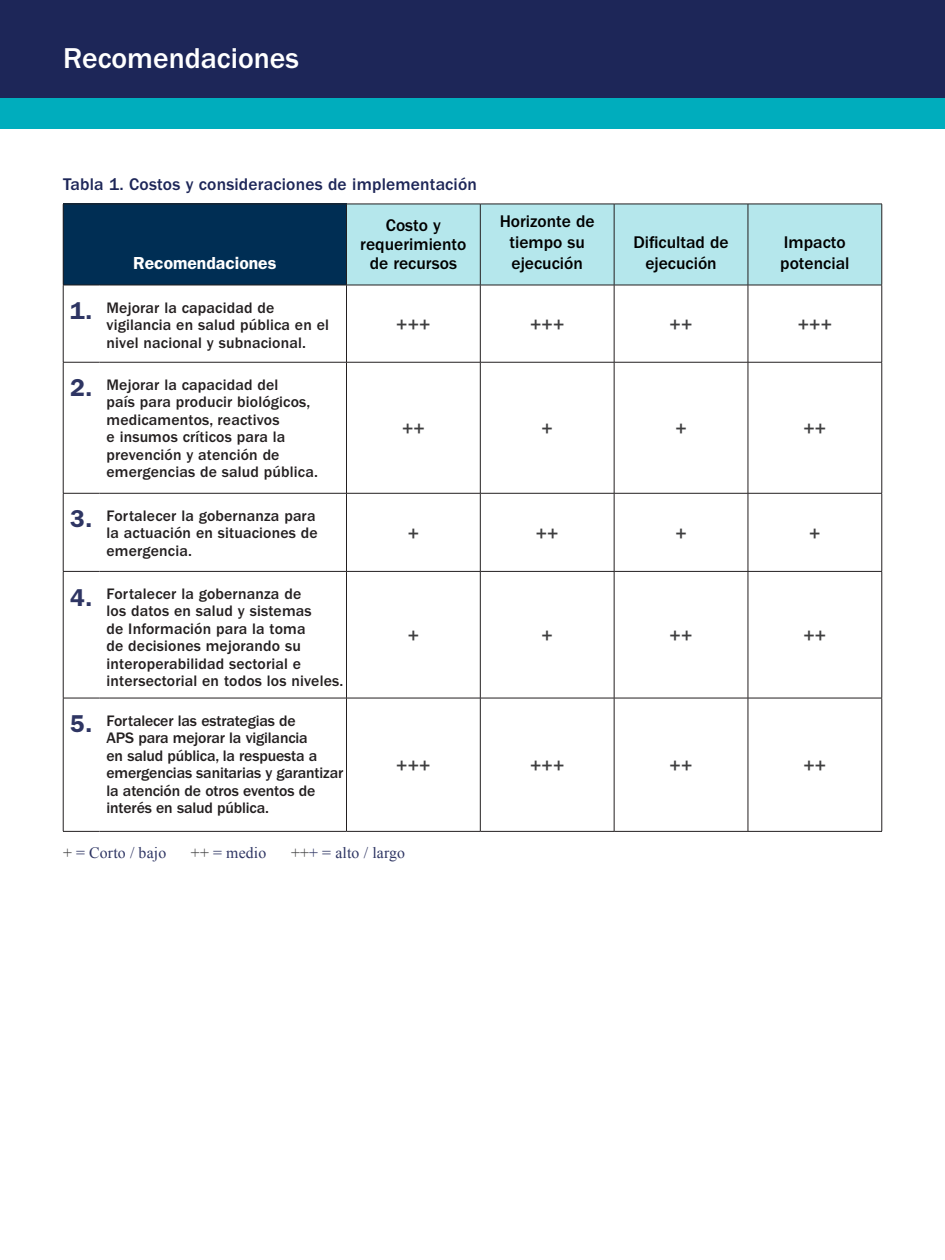
<style>
.page{position:relative;width:945px;height:1260px;background:#fff}
.page>*{position:absolute;margin:0;border:0;box-sizing:border-box;transform-origin:0 0}
.heading_1{font:500 29.75px "Franklin Gothic";color:#fff}
.recommendations{font:600 24.5px "Franklin Gothic";color:#2e3563}
.Body_Text{font:500 19.25px "Franklin Gothic";color:#3e3e3f}
.t1{font:500 17.5px/21px "Franklin Gothic";color:#000;text-align:center}
.graph_title{font:500 17.5px "Franklin Gothic";letter-spacing:.01em;color:#1d2658}
.t2{font:600 17.5px "Franklin Gothic";color:#fff}
.Body_Text-2{font:500 15.75px/17.5px "Franklin Gothic";letter-spacing:.01em;color:#231f20}
.Body_Text-3{font:500 15.75px/17.5px "Franklin Gothic";letter-spacing:-.01em;color:#231f20}
.source{font:15.75px "Times New Roman";letter-spacing:.01em;color:#2e3563}
.s1{color:#3e3e3f}
</style>
<div class="page">
<div style="left:0;top:0;width:945px;height:122px;background:#1d2658"></div>
<div style="left:0;top:98px;width:945px;height:31px;background:#00adbd"></div>
<div style="left:63px;top:204px;width:283px;height:81px;background:#002e54"></div>
<div style="left:347px;top:205px;width:534px;height:80px;background:#b5e7ec"></div>
<hr style="left:63px;top:204px;width:37px;height:1px;background:#231f20">
<hr style="left:63px;top:204px;width:1px;height:81px;background:#231f20">
<hr style="left:100px;top:204px;width:246px;height:1px;background:#231f20">
<hr style="left:346px;top:204px;width:134px;height:1px;background:#231f20">
<hr style="left:480px;top:204px;width:134px;height:1px;background:#231f20">
<hr style="left:480px;top:204px;width:1px;height:81px;background:#231f20">
<hr style="left:614px;top:204px;width:134px;height:1px;background:#231f20">
<hr style="left:614px;top:204px;width:1px;height:81px;background:#231f20">
<hr style="left:748px;top:204px;width:134px;height:1px;background:#231f20">
<hr style="left:748px;top:204px;width:1px;height:81px;background:#231f20">
<hr style="left:881px;top:204px;width:1px;height:81px;background:#231f20">
<hr style="left:63px;top:285px;width:37px;height:1px;background:#231f20">
<hr style="left:100px;top:285px;width:246px;height:1px;background:#231f20">
<hr style="left:748px;top:285px;width:134px;height:1px;background:#231f20">
<hr style="left:63px;top:285px;width:1px;height:77px;background:#231f20">
<hr style="left:881px;top:285px;width:1px;height:77px;background:#231f20">
<hr style="left:63px;top:362px;width:37px;height:1px;background:#231f20">
<hr style="left:63px;top:362px;width:1px;height:131px;background:#231f20">
<hr style="left:100px;top:362px;width:246px;height:1px;background:#231f20">
<hr style="left:346px;top:362px;width:1px;height:131px;background:#231f20">
<hr style="left:480px;top:362px;width:1px;height:131px;background:#231f20">
<hr style="left:614px;top:362px;width:1px;height:131px;background:#231f20">
<hr style="left:748px;top:362px;width:134px;height:1px;background:#231f20">
<hr style="left:748px;top:362px;width:1px;height:131px;background:#231f20">
<hr style="left:881px;top:362px;width:1px;height:131px;background:#231f20">
<hr style="left:63px;top:493px;width:37px;height:1px;background:#231f20">
<hr style="left:63px;top:494px;width:1px;height:77px;background:#231f20">
<hr style="left:100px;top:493px;width:246px;height:1px;background:#231f20">
<hr style="left:346px;top:493px;width:134px;height:1px;background:#231f20">
<hr style="left:346px;top:494px;width:1px;height:77px;background:#231f20">
<hr style="left:480px;top:493px;width:134px;height:1px;background:#231f20">
<hr style="left:480px;top:494px;width:1px;height:77px;background:#231f20">
<hr style="left:614px;top:493px;width:134px;height:1px;background:#231f20">
<hr style="left:614px;top:494px;width:1px;height:77px;background:#231f20">
<hr style="left:748px;top:493px;width:134px;height:1px;background:#231f20">
<hr style="left:748px;top:494px;width:1px;height:77px;background:#231f20">
<hr style="left:881px;top:494px;width:1px;height:77px;background:#231f20">
<hr style="left:63px;top:571px;width:37px;height:1px;background:#231f20">
<hr style="left:63px;top:572px;width:1px;height:126px;background:#231f20">
<hr style="left:100px;top:571px;width:246px;height:1px;background:#231f20">
<hr style="left:346px;top:571px;width:134px;height:1px;background:#231f20">
<hr style="left:346px;top:572px;width:1px;height:126px;background:#231f20">
<hr style="left:480px;top:571px;width:134px;height:1px;background:#231f20">
<hr style="left:480px;top:572px;width:1px;height:126px;background:#231f20">
<hr style="left:614px;top:571px;width:134px;height:1px;background:#231f20">
<hr style="left:614px;top:572px;width:1px;height:126px;background:#231f20">
<hr style="left:748px;top:571px;width:134px;height:1px;background:#231f20">
<hr style="left:748px;top:572px;width:1px;height:126px;background:#231f20">
<hr style="left:881px;top:572px;width:1px;height:126px;background:#231f20">
<hr style="left:63px;top:698px;width:37px;height:1px;background:#231f20">
<hr style="left:63px;top:698px;width:1px;height:133px;background:#231f20">
<hr style="left:100px;top:698px;width:246px;height:1px;background:#231f20">
<hr style="left:748px;top:698px;width:134px;height:1px;background:#231f20">
<hr style="left:881px;top:698px;width:1px;height:133px;background:#231f20">
<hr style="left:63px;top:831px;width:37px;height:1px;background:#231f20">
<hr style="left:100px;top:831px;width:246px;height:1px;background:#231f20">
<hr style="left:748px;top:831px;width:134px;height:1px;background:#231f20">
<hr style="left:346px;top:204px;width:1px;height:81px;background:#231f20">
<hr style="left:346px;top:285px;width:1px;height:77px;background:#231f20">
<hr style="left:346px;top:698px;width:1px;height:133px;background:#231f20">
<hr style="left:346px;top:285px;width:134px;height:1px;background:#231f20">
<hr style="left:480px;top:285px;width:134px;height:1px;background:#231f20">
<hr style="left:346px;top:698px;width:134px;height:1px;background:#231f20">
<hr style="left:480px;top:698px;width:134px;height:1px;background:#231f20">
<hr style="left:614px;top:285px;width:134px;height:1px;background:#231f20">
<hr style="left:614px;top:698px;width:134px;height:1px;background:#231f20">
<hr style="left:480px;top:285px;width:1px;height:77px;background:#231f20">
<hr style="left:614px;top:285px;width:1px;height:77px;background:#231f20">
<hr style="left:480px;top:698px;width:1px;height:133px;background:#231f20">
<hr style="left:614px;top:698px;width:1px;height:133px;background:#231f20">
<hr style="left:748px;top:285px;width:1px;height:77px;background:#231f20">
<hr style="left:748px;top:698px;width:1px;height:133px;background:#231f20">
<hr style="left:346px;top:362px;width:134px;height:1px;background:#231f20">
<hr style="left:480px;top:362px;width:134px;height:1px;background:#231f20">
<hr style="left:346px;top:831px;width:134px;height:1px;background:#231f20">
<hr style="left:480px;top:831px;width:134px;height:1px;background:#231f20">
<hr style="left:614px;top:362px;width:134px;height:1px;background:#231f20">
<hr style="left:614px;top:831px;width:134px;height:1px;background:#231f20">
<p class="heading_1" style="left:63px;top:41px;width:238px">Recomendaciones</p>
<p class="graph_title" style="left:63px;top:174px;width:416px">Tabla 1. Costos y consideraciones de implementación</p>
<p class="t2" style="left:133px;top:253px;width:145px">Recomendaciones</p>
<p class="t1" style="left:360px;top:216px;width:108px;line-height:19.2px">Costo y requerimiento de recursos</p>
<p class="t1" style="left:500px;top:211px;width:97px">Horizonte de tiempo su ejecución</p>
<p class="t1" style="left:633px;top:232px;width:97px">Dificultad de ejecución</p>
<p class="t1" style="left:780px;top:232px;width:71px;text-align:left">Impacto potencial</p>
<p class="recommendations" style="left:70px;top:296px;width:24px">1.</p>
<p class="Body_Text-2" style="left:107px;top:299px;width:224px">Mejorar la capacidad de vigilancia en salud pública en el nivel nacional y subnacional.</p>
<p class="recommendations" style="left:70px;top:373px;width:24px">2.</p>
<p class="Body_Text-2" style="left:107px;top:376px;width:213px">Mejorar la capacidad del<br>país para producir biológicos, medicamentos, reactivos<br>e insumos críticos para la prevención y atención de emergencias de salud pública.</p>
<p class="recommendations" style="left:70px;top:505px;width:24px">3.</p>
<p class="Body_Text-2" style="left:107px;top:507px;width:213px">Fortalecer la gobernanza para la actuación en situaciones de emergencia.</p>
<p class="recommendations" style="left:70px;top:583px;width:24px">4.</p>
<p class="Body_Text-2" style="left:107px;top:585px;width:238px">Fortalecer la gobernanza de<br>los datos en salud y sistemas<br>de Información para la toma<br>de decisiones mejorando su interoperabilidad sectorial e intersectorial en todos los niveles.</p>
<p class="recommendations" style="left:70px;top:709px;width:24px">5.</p>
<p class="Body_Text-3" style="left:107px;top:712px;width:238px">Fortalecer las estrategias de<br>APS para mejorar la vigilancia<br>en salud pública, la respuesta a emergencias sanitarias y garantizar la atención de otros eventos de interés en salud pública.</p>
<p class="Body_Text" style="left:396px;top:314px;width:36px">+++</p>
<p class="Body_Text" style="left:530px;top:314px;width:36px">+++</p>
<p class="Body_Text" style="left:670px;top:314px;width:24px">++</p>
<p class="Body_Text" style="left:798px;top:314px;width:36px">+++</p>
<p class="Body_Text" style="left:402px;top:418px;width:24px">++</p>
<p class="Body_Text" style="left:542px;top:418px;width:13px">+</p>
<p class="Body_Text" style="left:675px;top:418px;width:13px">+</p>
<p class="Body_Text" style="left:803px;top:418px;width:24px">++</p>
<p class="Body_Text" style="left:408px;top:522px;width:13px">+</p>
<p class="Body_Text" style="left:536px;top:522px;width:24px">++</p>
<p class="Body_Text" style="left:675px;top:522px;width:13px">+</p>
<p class="Body_Text" style="left:809px;top:522px;width:13px">+</p>
<p class="Body_Text" style="left:408px;top:625px;width:13px">+</p>
<p class="Body_Text" style="left:542px;top:625px;width:13px">+</p>
<p class="Body_Text" style="left:670px;top:625px;width:24px">++</p>
<p class="Body_Text" style="left:803px;top:625px;width:24px">++</p>
<p class="Body_Text" style="left:396px;top:755px;width:36px">+++</p>
<p class="Body_Text" style="left:530px;top:755px;width:36px">+++</p>
<p class="Body_Text" style="left:670px;top:755px;width:24px">++</p>
<p class="Body_Text" style="left:803px;top:755px;width:24px">++</p>
<p class="source" style="left:63px;top:842px;width:105px"><span class="s1">+</span> = Corto / bajo</p>
<p class="source" style="left:191px;top:842px;width:77px"><span class="s1">++</span> = medio</p>
<p class="source" style="left:291px;top:842px;width:116px"><span class="s1">++</span>+ = alto / largo</p>
</div>
